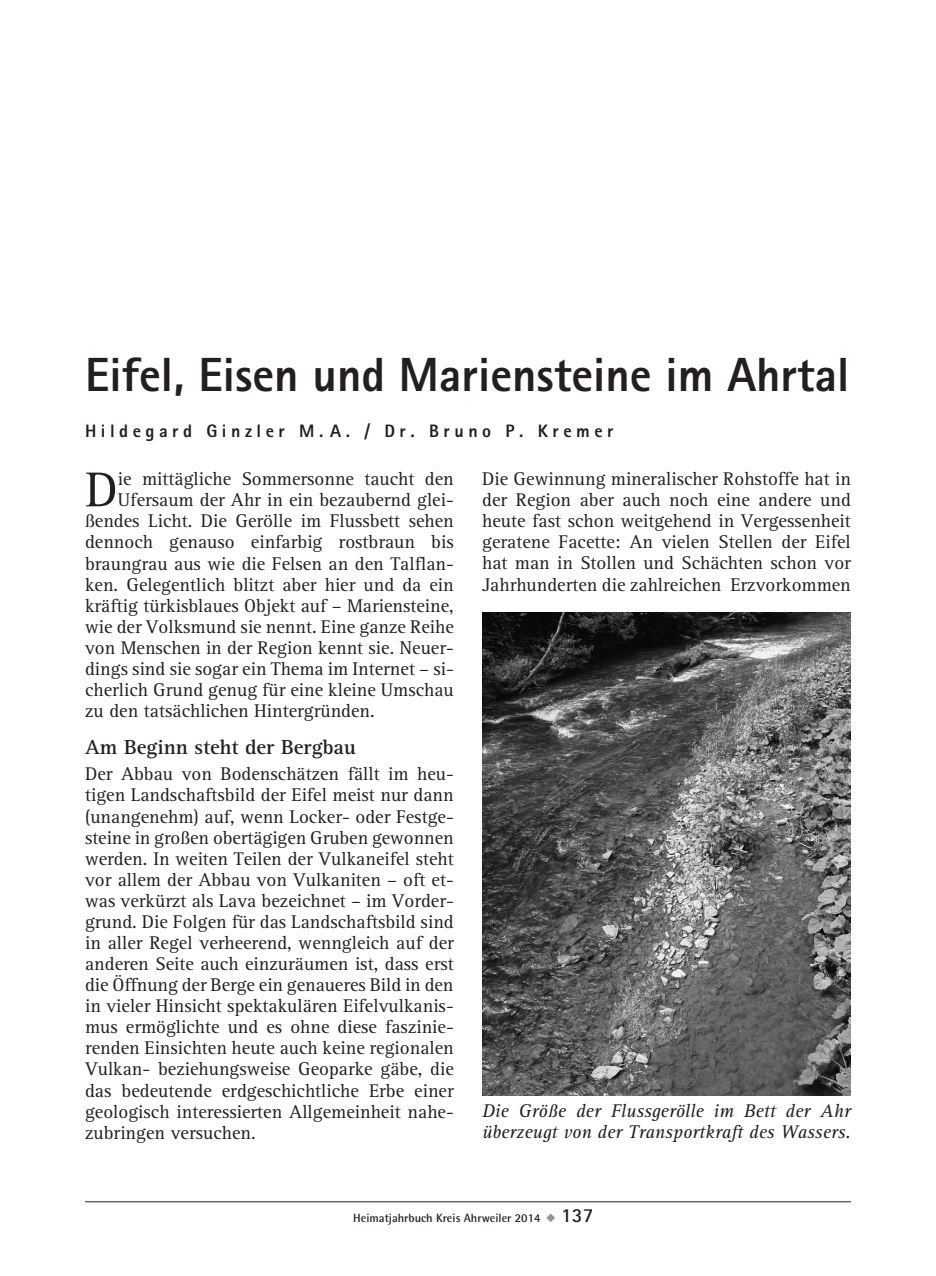
<style>
.page{position:relative;width:936px;height:1276px;background:#fff}
.page>*{position:absolute;margin:0;border:0;box-sizing:border-box;transform-origin:0 0}
.t1{font:50.6px "AT Rotis Serif";color:#231f20}
.t2{font:800 48px "Rotis Sans Serif";color:#231f20}
.t3{font:700 21px "AT Rotis Serif";color:#231f20}
.t4{font:19px/21px "AT Rotis Serif";color:#231f20;text-align:justify}
.t5{font:italic 19px/21px "AT Rotis Serif";color:#231f20}
.t6{font:800 18px "Rotis Sans Serif";letter-spacing:.25em;color:#231f20}
.t7{font:700 12px "Rotis Semi Sans";color:#231f20}
.s1{color:#939598}
.s2{font-family:"Rotis Sans Serif";font-size:20px}
</style>
<div class="page">
<hr style="left:85px;top:1201px;width:765px;height:1px;background:#231f20">
<img style="left:482px;top:612px;width:368px;height:484px">
<h2 class="t2" style="left:85px;top:344px;width:765px">Eifel, Eisen und Mariensteine im Ahrtal</h2>
<p class="t6" style="left:85px;top:420px;width:530px">Hildegard Ginzler M.A. / Dr. Bruno P. Kremer</p>
<h1 class="t1" style="left:85px;top:461px;width:34px">D</h1>
<p class="t4" style="left:118px;top:469px;width:337px">ie mittägliche Sommersonne taucht den</p>
<p class="t4" style="left:482px;top:469px;width:370px">Die Gewinnung mineralischer Rohstoffe hat in der Region aber auch noch eine andere und heute fast schon weitgehend in Vergessenheit geratene Facette: An vielen Stellen der Eifel hat man in Stollen und Schächten schon vor Jahrhunderten die zahlreichen Erzvorkommen</p>
<p class="t4" style="left:118px;top:490px;width:337px">Ufersaum der Ahr in ein bezaubernd glei-</p>
<p class="t4" style="left:85px;top:511px;width:370px">ßendes Licht. Die Gerölle im Flussbett sehen</p>
<p class="t4" style="left:85px;top:532px;width:370px">dennoch genauso einfarbig rostbraun bis</p>
<p class="t4" style="left:85px;top:553px;width:370px">braungrau aus wie die Felsen an den Talflan-</p>
<p class="t4" style="left:85px;top:574px;width:370px">ken. Gelegentlich blitzt aber hier und da ein</p>
<p class="t4" style="left:85px;top:595px;width:370px">kräftig türkisblaues Objekt auf – Mariensteine,</p>
<p class="t4" style="left:85px;top:616px;width:370px">wie der Volksmund sie nennt. Eine ganze Reihe</p>
<p class="t4" style="left:85px;top:637px;width:370px">von Menschen in der Region kennt sie. Neuer-</p>
<p class="t4" style="left:85px;top:659px;width:370px">dings sind sie sogar ein Thema im Internet – si-</p>
<p class="t4" style="left:85px;top:680px;width:370px">cherlich Grund genug für eine kleine Umschau</p>
<p class="t4" style="left:85px;top:701px;width:291px">zu den tatsächlichen Hintergründen.</p>
<p class="t3" style="left:85px;top:734px;width:272px">Am Beginn steht der Bergbau</p>
<p class="t4" style="left:85px;top:764px;width:370px">Der Abbau von Bodenschätzen fällt im heu&shy;tigen Landschaftsbild der Eifel meist nur dann (unangenehm) auf, wenn Locker- oder Festge&shy;steine in großen obertägigen Gruben gewonnen werden. In weiten Teilen der Vulkaneifel steht vor allem der Abbau von Vulkaniten – oft et&shy;was verkürzt als Lava bezeichnet – im Vorder&shy;grund. Die Folgen für das Landschaftsbild sind in aller Regel verheerend, wenngleich auf der anderen Seite auch einzuräumen ist, dass erst die Öffnung der Berge ein genaueres Bild in den in vieler Hinsicht spektakulären Eifelvulkanis&shy;mus ermöglichte und es ohne diese faszinie&shy;renden Einsichten heute auch keine regionalen Vulkan- beziehungsweise Geoparke gäbe, die das bedeutende erdgeschichtliche Erbe einer geologisch interessierten Allgemeinheit nahe&shy;zubringen versuchen.</p>
<p class="t5" style="left:482px;top:1101px;width:370px">Die Größe der Flussgerölle im Bett der Ahr überzeugt von der Transportkraft des Wassers.</p>
<p class="t7" style="left:353px;top:1210px;width:242px">Heimatjahrbuch Kreis Ahrweiler 2014 <span class="s1">◆</span> <span class="s2">137</span></p>
</div>
